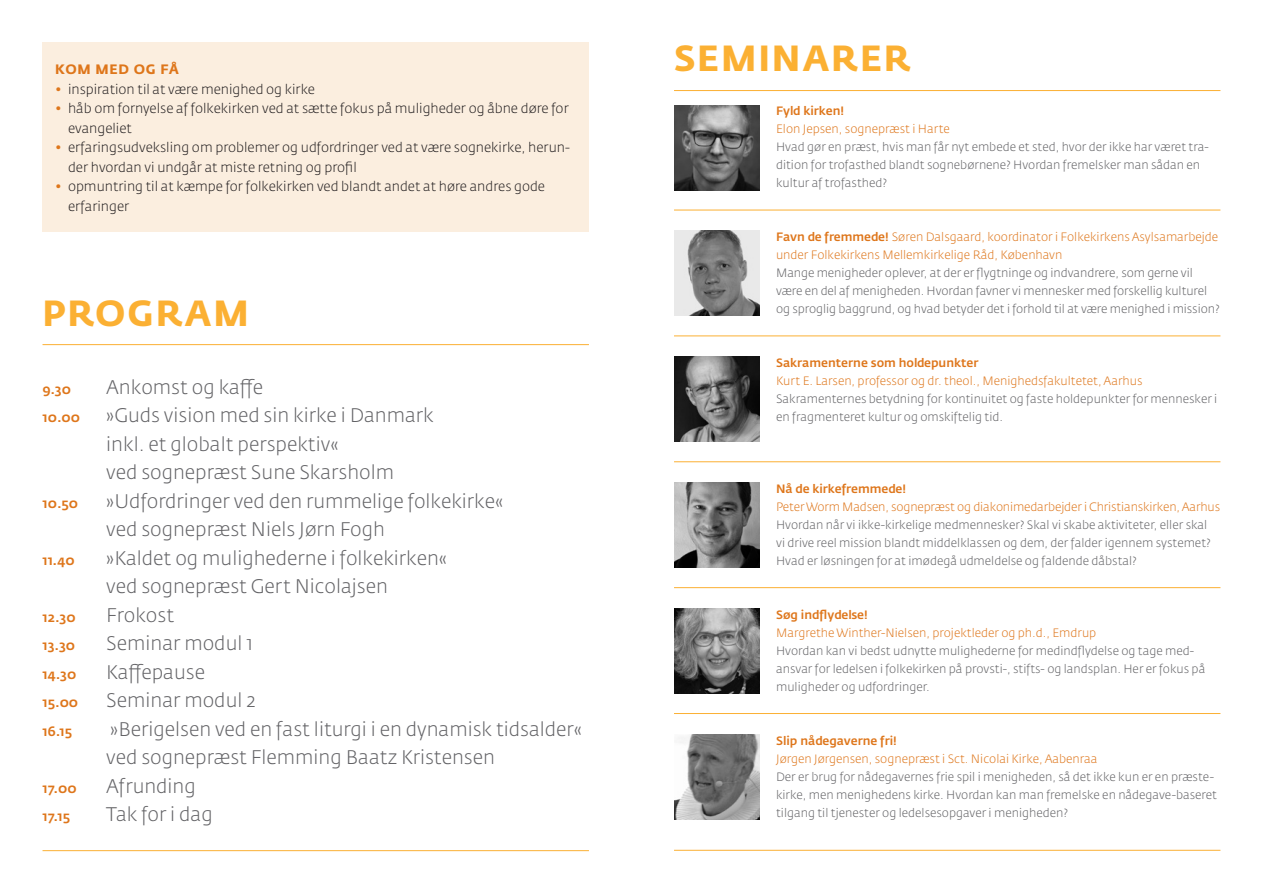
<style>
.page{position:relative;width:1263px;height:893px;background:#fff}
.page>*{position:absolute;margin:0;border:0;box-sizing:border-box;transform-origin:0 0}
.t1{font:700 36px "Fedra Sans Pro";letter-spacing:.05em;color:#fbb033}
.t2{font:300 19.5px "Fedra Sans Pro";color:#636366}
.t3{font:300 13.5px/19.5px "Fedra Sans Pro";color:#231f20}
.t4{font:500 13.5px "Fedra Sans Pro";color:#de761b}
.t5{font:700 13.5px "Fedra Sans Pro";letter-spacing:.05em;color:#de761b}
.t6{font:300 12px/18px "Fedra Sans Pro";color:#636366}
.t7{font:300 12px/18px "Fedra Sans Pro";color:#de761b}
.t8{font:500 12px "Fedra Sans Pro";color:#de761b}
.s1{color:#de761b}
.s2{font-weight:500}
</style>
<div class="page">
<img style="left:674px;top:609px;width:85px;height:85px">
<img style="left:674px;top:105px;width:85px;height:85px">
<img style="left:674px;top:735px;width:85px;height:85px">
<img style="left:674px;top:483px;width:85px;height:85px">
<img style="left:674px;top:357px;width:85px;height:85px">
<img style="left:674px;top:231px;width:85px;height:85px">
<hr style="left:43px;top:850px;width:546px;height:1px;background:#fbb033">
<hr style="left:43px;top:344px;width:546px;height:1px;background:#fbb033">
<hr style="left:674px;top:90px;width:546px;height:1px;background:#fbb033">
<hr style="left:674px;top:210px;width:546px;height:1px;background:#fbb033">
<hr style="left:674px;top:336px;width:546px;height:1px;background:#fbb033">
<hr style="left:674px;top:461px;width:546px;height:1px;background:#fbb033">
<hr style="left:674px;top:587px;width:546px;height:1px;background:#fbb033">
<hr style="left:674px;top:713px;width:546px;height:1px;background:#fbb033">
<hr style="left:674px;top:850px;width:546px;height:1px;background:#fbb033">
<div style="left:43px;top:43px;width:546px;height:189px;background:#fbeedf"></div>
<p class="t5" style="left:55px;top:61px;width:125px">KOM MED OG FÅ</p>
<p class="t3" style="left:55px;top:79px;width:261px"><span class="s1">•</span> inspiration til at være menighed og kirke</p>
<p class="t3" style="left:68px;top:99px;width:502px;text-indent:-13px"><span class="s1">•</span> håb om fornyelse af folkekirken ved at sætte fokus på muligheder og åbne døre for evangeliet</p>
<p class="t3" style="left:68px;top:138px;width:503px;text-indent:-13px"><span class="s1">•</span> erfaringsudveksling om problemer og udfordringer ved at være sognekirke, herun&shy;der hvordan vi undgår at miste retning og profil</p>
<p class="t3" style="left:68px;top:177px;width:478px;text-indent:-13px"><span class="s1">•</span> opmuntring til at kæmpe for folkekirken ved blandt andet at høre andres gode erfaringer</p>
<p class="t1" style="left:43px;top:291px;width:208px">PROGRAM</p>
<p class="t4" style="left:43px;top:381px;width:30px">9.30</p>
<p class="t2" style="left:106px;top:375px;width:158px">Ankomst og kaffe</p>
<p class="t4" style="left:43px;top:409px;width:39px">10.00</p>
<p class="t2" style="left:106px;top:403px;width:329px">»Guds vision med sin kirke i Danmark</p>
<p class="t2" style="left:106px;top:432px;width:234px">inkl. et globalt perspektiv«</p>
<p class="t2" style="left:106px;top:460px;width:289px">ved sognepræst Sune Skarsholm</p>
<p class="t4" style="left:43px;top:495px;width:37px">10.50</p>
<p class="t2" style="left:106px;top:489px;width:398px">»Udfordringer ved den rummelige folkekirke«</p>
<p class="t2" style="left:106px;top:517px;width:280px">ved sognepræst Niels Jørn Fogh</p>
<p class="t4" style="left:43px;top:552px;width:34px">11.40</p>
<p class="t2" style="left:106px;top:546px;width:342px">»Kaldet og mulighederne i folkekirken«</p>
<p class="t2" style="left:106px;top:574px;width:283px">ved sognepræst Gert Nicolajsen</p>
<p class="t4" style="left:43px;top:609px;width:35px">12.30</p>
<p class="t2" style="left:106px;top:603px;width:69px">Frokost</p>
<p class="t4" style="left:43px;top:637px;width:34px">13.30</p>
<p class="t2" style="left:106px;top:631px;width:148px">Seminar modul 1</p>
<p class="t4" style="left:43px;top:666px;width:35px">14.30</p>
<p class="t2" style="left:106px;top:660px;width:100px">Kaffepause</p>
<p class="t4" style="left:43px;top:694px;width:37px">15.00</p>
<p class="t2" style="left:106px;top:688px;width:151px">Seminar modul 2</p>
<p class="t4" style="left:43px;top:723px;width:31px">16.15</p>
<p class="t2" style="left:110px;top:717px;width:473px">»Berigelsen ved en fast liturgi i en dynamisk tidsalder«</p>
<p class="t2" style="left:106px;top:745px;width:390px">ved sognepræst Flemming Baatz Kristensen</p>
<p class="t4" style="left:43px;top:780px;width:36px">17.00</p>
<p class="t2" style="left:106px;top:774px;width:91px">Afrunding</p>
<p class="t4" style="left:43px;top:808px;width:29px">17.15</p>
<p class="t2" style="left:106px;top:802px;width:108px">Tak for i dag</p>
<p class="t1" style="left:674px;top:36px;width:238px">SEMINARER</p>
<p class="t8" style="left:776px;top:103px;width:70px">Fyld kirken!</p>
<p class="t7" style="left:776px;top:119px;width:175px">Elon Jepsen, sognepræst i Harte</p>
<p class="t6" style="left:776px;top:137px;width:434px">Hvad gør en præst, hvis man får nyt embede et sted, hvor der ikke har været tra&shy;dition for trofasthed blandt sognebørnene? Hvordan fremelsker man sådan en kultur af trofasthed?</p>
<p class="t7" style="left:776px;top:227px;width:444px"><span class="s2">Favn de fremmede!</span> Søren Dalsgaard, koordinator i Folkekirkens Asylsamarbejde under Folkekirkens Mellemkirkelige Råd, København</p>
<p class="t6" style="left:776px;top:263px;width:445px">Mange menigheder oplever, at der er flygtninge og indvandrere, som gerne vil være en del af menigheden. Hvordan favner vi mennesker med forskellig kulturel og sproglig baggrund, og hvad betyder det i forhold til at være menighed i mission?</p>
<p class="t8" style="left:776px;top:355px;width:204px">Sakramenterne som holdepunkter</p>
<p class="t7" style="left:776px;top:371px;width:368px">Kurt E. Larsen, professor og dr. theol., Menighedsfakultetet, Aarhus</p>
<p class="t6" style="left:776px;top:389px;width:443px">Sakramenternes betydning for kontinuitet og faste holdepunkter for mennesker i en fragmenteret kultur og omskiftelig tid.</p>
<p class="t8" style="left:776px;top:481px;width:132px">Nå de kirkefremmede!</p>
<p class="t7" style="left:776px;top:497px;width:445px">Peter Worm Madsen, sognepræst og diakonimedarbejder i Christianskirken, Aarhus</p>
<p class="t6" style="left:776px;top:515px;width:436px">Hvordan når vi ikke-kirkelige medmennesker? Skal vi skabe aktiviteter, eller skal vi drive reel mission blandt middelklassen og dem, der falder igennem systemet?<br>Hvad er løsningen for at imødegå udmeldelse og faldende dåbstal?</p>
<p class="t8" style="left:776px;top:607px;width:93px">Søg indflydelse!</p>
<p class="t7" style="left:776px;top:623px;width:322px">Margrethe Winther-Nielsen, projektleder og ph.d., Emdrup</p>
<p class="t6" style="left:776px;top:641px;width:431px">Hvordan kan vi bedst udnytte mulighederne for medindflydelse og tage med&shy;ansvar for ledelsen i folkekirken på provsti-, stifts- og landsplan. Her er fokus på muligheder og udfordringer.</p>
<p class="t8" style="left:776px;top:733px;width:122px">Slip nådegaverne fri!</p>
<p class="t7" style="left:776px;top:749px;width:323px">Jørgen Jørgensen, sognepræst i Sct. Nicolai Kirke, Aabenraa</p>
<p class="t6" style="left:776px;top:767px;width:442px">Der er brug for nådegavernes frie spil i menigheden, så det ikke kun er en præste&shy;kirke, men menighedens kirke. Hvordan kan man fremelske en nådegave-baseret tilgang til tjenester og ledelsesopgaver i menigheden?</p>
</div>
